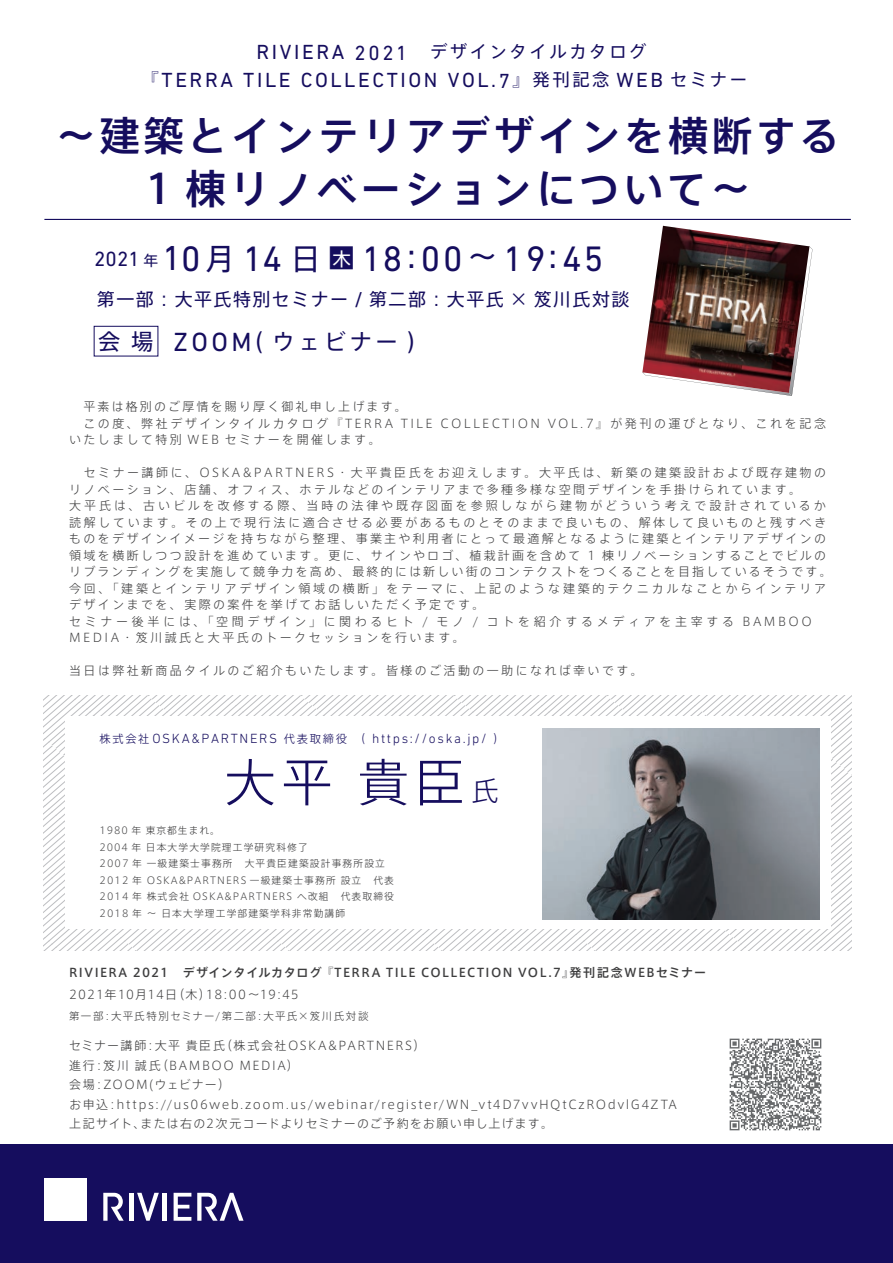
<style>
.page{position:relative;width:893px;height:1263px;background:#fff}
.page>*{position:absolute;margin:0;border:0;box-sizing:border-box;transform-origin:0 0}
.t1{font:300 51.15px "Axis Std";color:#150d5e}
.t2{font:500 40.5px/52.5px "Axis Std";letter-spacing:.08em;color:#150d5e;text-align:center}
.t3{font:36px "DIN Next LT Pro";letter-spacing:.06em;color:#150d5e}
.t4{font:22.35px "Axis Std";letter-spacing:.16em;color:#150d5e}
.t5{font:20.85px "DIN Next LT Pro";letter-spacing:.125em;color:#150d5e}
.t6{font:18px "Axis Std";letter-spacing:.08em;color:#150d5e}
.t7{font:17.25px "Axis Std";letter-spacing:.15em;color:#150d5e}
.t8{font:300 13.5px "DIN Next LT Pro";letter-spacing:.125em;color:#150d5e}
.t9{font:300 12px/16.5px "Axis Std";letter-spacing:.2em;color:#3e3e3f}
.t10{font:300 12px/19.5px "Axis Std";letter-spacing:.115em;color:#3e3e3f}
.t11{font:500 12px "Axis Std";letter-spacing:.115em;color:#3e3e3f}
.t12{font:300 12px "Axis Std";letter-spacing:.22em;color:#3e3e3f}
.t13{font:300 12px "Axis Std";letter-spacing:.075em;color:#3e3e3f}
.t14{font:300 12px "Axis Std";letter-spacing:.18em;color:#3e3e3f}
.t15{font:300 10.5px "Axis Std";letter-spacing:.125em;color:#3e3e3f}
.t16{font:300 9.75px/16.5px "Axis Std";letter-spacing:.115em;color:#3e3e3f}
.s1{font-family:"DIN Next LT Pro";font-size:20.85px}
.s2{font-family:"Axis Std";font-size:17.25px}
.s3{font-family:"Axis Std";font-size:14.7px}
.s4{font-size:35.25px}
.s5{font-family:"Axis Std";font-size:30px}
.s6{font-family:"Axis Std";font-size:29.4px}
.s7{font-family:"Axis Std";font-size:18.6px;color:#fff}
.s8{font-family:"DIN Next LT Pro";font-size:21.6px}
.s9{font-family:"DIN Next LT Pro";font-size:26.7px}
.s10{font-family:"Axis Std";font-size:11.25px}
.s11{font-size:27.15px}
</style>
<div class="page">
<div style="left:0;top:1144px;width:893px;height:119px;background:#150d5e"></div>
<div style="left:44px;top:1178px;width:42px;height:43px;background:#fff"></div>
<hr style="left:129px;top:1193px;width:4px;height:28px;background:#fff">
<svg style="left:137px;top:1193px;width:22px;height:28px"></svg>
<hr style="left:163px;top:1193px;width:4px;height:28px;background:#fff">
<svg style="left:174px;top:1193px;width:17px;height:28px"></svg>
<svg style="left:103px;top:1193px;width:21px;height:28px"></svg>
<svg style="left:197px;top:1193px;width:47px;height:28px"></svg>
<hr style="left:44px;top:219px;width:807px;height:1px;background:#150d5e">
<img style="left:729px;top:1038px;width:93px;height:93px">
<svg style="left:44px;top:695px;width:808px;height:255px"></svg>
<div style="left:65px;top:716px;width:765px;height:213px;background:#fff"></div>
<img style="left:543px;top:728px;width:276px;height:191px">
<img style="left:642px;top:226px;width:167px;height:167px">
<div style="left:94px;top:326px;width:64px;height:30px;border:1px solid #150d5e"></div>
<h3 class="t7" style="left:256px;top:39px;width:392px"><span class="s1">RIVIERA 2021</span>　デザインタイルカタログ</h3>
<h3 class="t5" style="left:142px;top:68px;width:607px"><span class="s2">『</span>TERRA TILE COLLECTION VOL.7<span class="s2">』発刊記念</span> WEB <span class="s2">セミナー</span></h3>
<h2 class="t2" style="left:56px;top:107px;width:786px">～建築とインテリアデザインを横断する<br>1 棟リノベーションについて～</h2>
<h3 class="t5" style="left:94px;top:247px;width:65px">2021 <span class="s3">年</span></h3>
<h3 class="t3" style="left:162px;top:238px;width:442px"><span class="s4">1</span>0<span class="s5">月</span> 14 <span class="s5">日</span><span class="s6">■</span><span class="s7">木</span> 18:00<span class="s5">～</span>19:45</h3>
<h3 class="t6" style="left:97px;top:286px;width:534px">第一部：大平氏特別セミナー <span class="s8">/</span> 第二部：大平氏 × 笈川氏対談</h3>
<h3 class="t4" style="left:98px;top:325px;width:318px">会場 <span class="s9">ZOOM(</span> ウェビナー <span class="s9">)</span></h3>
<p class="t14" style="left:69px;top:398px;width:339px">　平素は格別のご厚情を賜り厚く御礼申し上げます。</p>
<p class="t12" style="left:83px;top:414px;width:744px">この度、弊社デザインタイルカタログ『TERRA TILE COLLECTION VOL.7』が発刊の運びとなり、これを記念</p>
<p class="t9" style="left:69px;top:431px;width:313px">いたしまして特別 WEB セミナーを開催します。</p>
<p class="t9" style="left:69px;top:464px;width:764px;text-indent:15px">セミナー講師に、OSKA&amp;PARTNERS・大平貴臣氏をお迎えします。大平氏は、新築の建築設計および既存建物のリノベーション、店舗、オフィス、ホテルなどのインテリアまで多種多様な空間デザインを手掛けられています。<br>大平氏は、古いビルを改修する際、当時の法律や既存図面を参照しながら建物がどういう考えで設計されているか読解しています。その上で現行法に適合させる必要があるものとそのままで良いもの、解体して良いものと残すべきものをデザインイメージを持ちながら整理、事業主や利用者にとって最適解となるように建築とインテリアデザインの領域を横断しつつ設計を進めています。更に、サインやロゴ、植栽計画を含めて 1 棟リノベーションすることでビルのリブランディングを実施して競争力を高め、最終的には新しい街のコンテクストをつくることを目指しているそうです。今回、「建築とインテリアデザイン領域の横断」をテーマに、上記のような建築的テクニカルなことからインテリアデザインまでを、実際の案件を挙げてお話しいただく予定です。<br>セミナー後半には、「空間デザイン」に関わるヒト / モノ / コトを紹介するメディアを主宰する BAMBOO　MEDIA・笈川誠氏と大平氏のトークセッションを行います。</p>
<p class="t9" style="left:69px;top:662px;width:575px">当日は弊社新商品タイルのご紹介もいたします。皆様のご活動の一助になれば幸いです。</p>
<p class="t8" style="left:99px;top:731px;width:399px"><span class="s10">株式会社</span> OSKA&amp;PARTNERS <span class="s10">代表取締役　</span>( https://oska.jp/ )</p>
<h1 class="t1" style="left:225px;top:745px;width:275px">大平 貴臣<span class="s11">氏</span></h1>
<p class="t16" style="left:99px;top:821px;width:296px">1980 年 東京都生まれ。<br>2004 年 日本大学大学院理工学研究科修了<br>2007 年 一級建築士事務所　大平貴臣建築設計事務所設立<br>2012 年 OSKA&amp;PARTNERS 一級建築士事務所 設立　代表<br>2014 年 株式会社 OSKA&amp;PARTNERS へ改組　代表取締役<br>2018 年 ～ 日本大学理工学部建築学科非常勤講師</p>
<p class="t11" style="left:69px;top:963px;width:639px">RIVIERA 2021　デザインタイルカタログ 『TERRA TILE COLLECTION VOL.7』発刊記念WEBセミナー</p>
<p class="t13" style="left:69px;top:986px;width:231px">2021年10月14日（木）18:00～19:45</p>
<p class="t15" style="left:69px;top:1009px;width:301px">第一部：大平氏特別セミナー/第二部：大平氏×笈川氏対談</p>
<p class="t10" style="left:69px;top:1035px;width:609px">セミナー講師：大平 貴臣氏（株式会社OSKA&amp;PARTNERS）<br>進行：笈川 誠氏（BAMBOO MEDIA）<br>会場：ZOOM(ウェビナー）<br>お申込：https://us06web.zoom.us/webinar/register/WN_vt4D7vvHQtCzROdvlG4ZTA上記サイト、または右の2次元コードよりセミナーのご予約をお願い申し上げます。</p>
</div>
